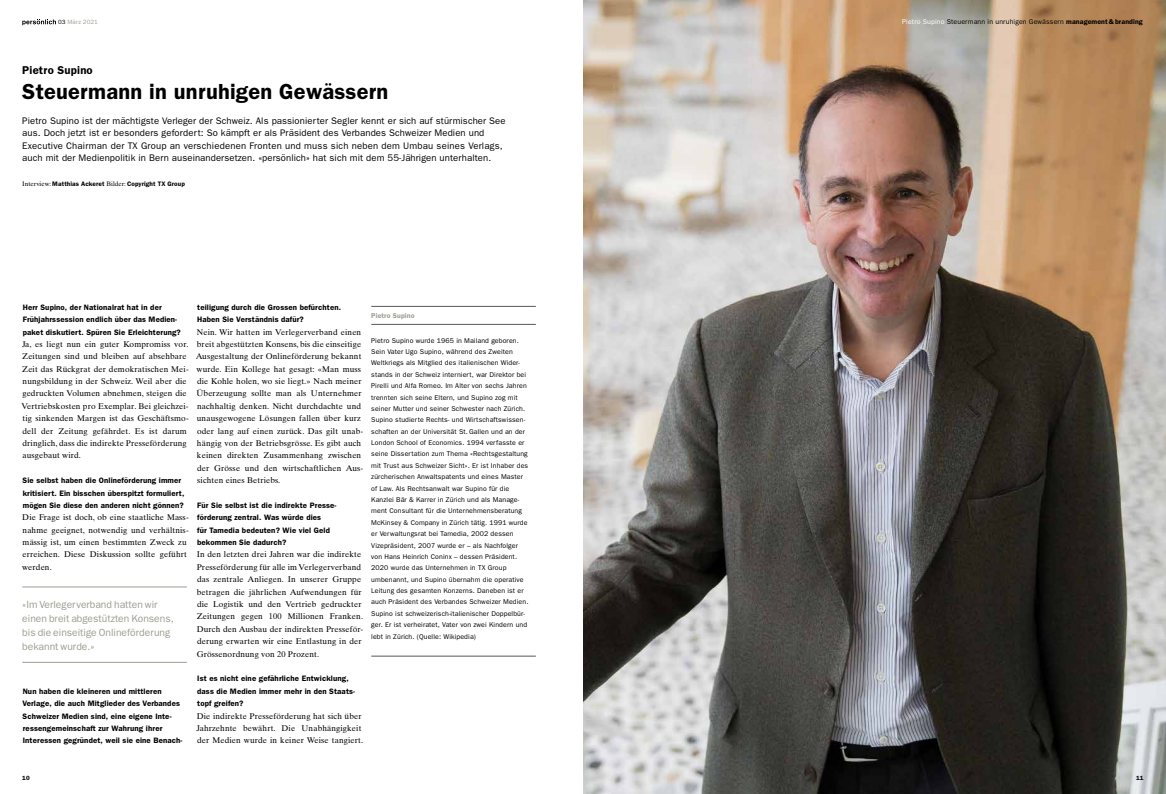
<style>
.page{position:relative;width:1166px;height:794px;background:#fff}
.page>*{position:absolute;margin:0;border:0;box-sizing:border-box;transform-origin:0 0}
.t1{font:600 21.88px "Franklin Gothic";letter-spacing:.01em;color:#000}
.t2{font:600 11.38px "Franklin Gothic";letter-spacing:.015em;color:#000}
.t3{font:10.41px/13.8px "Franklin Gothic";color:#9e9d90}
.t4{font:9.54px/12.4px "Franklin Gothic";letter-spacing:.01em;color:#000}
.t5{font:8.31px/12.3px "Times Ten";letter-spacing:.015em;color:#000}
.t6{font:600 7.88px/12.3px "Franklin Gothic";letter-spacing:.015em;color:#000}
.t7{font:7px/11.4px "Franklin Gothic";letter-spacing:.015em;color:#000}
.t8{font:600 7px "Franklin Gothic";letter-spacing:.015em;color:#9e9d90}
.t9{font:600 6.48px "Franklin Gothic";letter-spacing:.015em;color:#000}
.t10{font:6.12px "Franklin Gothic";letter-spacing:.015em;color:#9e9d90}
.t11{font:600 6.12px "Franklin Gothic";color:#000}
.s1{color:#000}
.s2{font-family:"Times Ten";font-weight:400}
.s3{color:#fff}
.s4{font-weight:600}
</style>
<div class="page">
<svg style="left:22px;top:19px;width:34px;height:6px"></svg>
<hr style="left:371px;top:655px;width:165px;height:1px;background:#575756">
<hr style="left:371px;top:306px;width:165px;height:1px;background:#575756">
<hr style="left:371px;top:324px;width:165px;height:1px;background:#575756">
<hr style="left:22px;top:586px;width:165px;height:1px;background:#9e9d90">
<hr style="left:22px;top:662px;width:165px;height:1px;background:#9e9d90">
<img style="left:583px;top:0;width:583px;height:794px">
<p class="t10" style="left:58px;top:19px;width:41px"><span class="s1">03</span> März 2021</p>
<h2 class="t2" style="left:22px;top:64px;width:72px">Pietro Supino</h2>
<h1 class="t1" style="left:22px;top:79px;width:367px">Steuermann in unruhigen Gewässern</h1>
<p class="t4" style="left:22px;top:115px;width:485px">Pietro Supino ist der mächtigste Verleger der Schweiz. Als passionierter Segler kennt er sich auf stürmischer See aus. Doch jetzt ist er besonders gefordert: So kämpft er als Präsident des Verbandes Schweizer Medien und Executive Chairman der TX Group an verschiedenen Fronten und muss sich neben dem Umbau seines Verlags, auch mit der Medienpolitik in Bern auseinandersetzen. «persönlich» hat sich mit dem 55-Jährigen unterhalten.</p>
<p class="t9" style="left:22px;top:180px;width:164px"><span class="s2">Interview:</span> Matthias Ackeret <span class="s2">Bilder:</span> Copyright TX Group</p>
<p class="t6" style="left:197px;top:301px;width:145px">teiligung durch die Grossen befürchten.<br>Haben Sie Verständnis dafür?</p>
<p class="t5" style="left:196px;top:325px;width:169px">Nein. Wir hatten im Verlegerverband einen breit abgestützten Konsens, bis die einseitige Ausgestaltung der Onlineförderung bekannt wurde. Ein Kollege hat gesagt: «Man muss die Kohle holen, wo sie liegt.» Nach meiner Überzeugung sollte man als Unternehmer nachhaltig denken. Nicht durchdachte und unausgewogene Lösungen fallen über kurz oder lang auf einen zurück. Das gilt unab&shy;hängig von der Betriebsgrösse. Es gibt auch keinen direkten Zusammenhang zwischen der Grösse und den wirtschaftlichen Aus&shy;sichten eines Betriebs.</p>
<p class="t6" style="left:197px;top:499px;width:141px">Für Sie selbst ist die indirekte Presse&shy;förderung zentral. Was würde dies<br>für Tamedia bedeuten? Wie viel Geld bekommen Sie dadurch?</p>
<p class="t5" style="left:197px;top:548px;width:168px">In den letzten drei Jahren war die indirekte Presseförderung für alle im Verlegerverband das zentrale Anliegen. In unserer Gruppe betragen die jährlichen Aufwendungen für die Logistik und den Vertrieb gedruckter Zeitungen gegen 100 Millionen Franken.<br>Durch den Ausbau der indirekten Presseför&shy;derung erwarten wir eine Entlastung in der Grössenordnung von 20 Prozent.</p>
<p class="t6" style="left:197px;top:672px;width:159px">Ist es nicht eine gefährliche Entwicklung, dass die Medien immer mehr in den Staats&shy;topf greifen?</p>
<p class="t5" style="left:197px;top:709px;width:168px">Die indirekte Presseförderung hat sich über<br>Jahrzehnte bewährt. Die Unabhängigkeit der Medien wurde in keiner Weise tangiert.</p>
<p class="t6" style="left:23px;top:301px;width:160px">Herr Supino, der Nationalrat hat in der<br>Frühjahrssession endlich über das Medien&shy;paket diskutiert. Spüren Sie Erleichterung?</p>
<p class="t5" style="left:21px;top:338px;width:169px">Ja, es liegt nun ein guter Kompromiss vor.<br>Zeitungen sind und bleiben auf absehbare Zeit das Rückgrat der demokratischen Mei&shy;nungsbildung in der Schweiz. Weil aber die gedruckten Volumen abnehmen, steigen die Vertriebskosten pro Exemplar. Bei gleichzei&shy;tig sinkenden Margen ist das Geschäftsmo&shy;dell der Zeitung gefährdet. Es ist darum dringlich, dass die indirekte Presseförderung ausgebaut wird.</p>
<p class="t6" style="left:23px;top:474px;width:163px">Sie selbst haben die Onlineförderung immer kritisiert. Ein bisschen überspitzt formuliert, mögen Sie diese den anderen nicht gönnen?</p>
<p class="t5" style="left:22px;top:511px;width:168px">Die Frage ist doch, ob eine staatliche Mass&shy;nahme geeignet, notwendig und verhältnis&shy;mässig ist, um einen bestimmten Zweck zu erreichen. Diese Diskussion sollte geführt werden.</p>
<p class="t3" style="left:22px;top:597px;width:153px">«Im Verlegerverband hatten wir einen breit abgestützten Konsens, bis die einseitige Onlineförderung bekannt wurde.»</p>
<p class="t6" style="left:22px;top:684px;width:162px">Nun haben die kleineren und mittleren Verlage, die auch Mitglieder des Verbandes Schweizer Medien sind, eine eigene Inte&shy;ressengemeinschaft zur Wahrung ihrer Interessen gegründet, weil sie eine Benach-</p>
<p class="t8" style="left:371px;top:311px;width:45px">Pietro Supino</p>
<p class="t7" style="left:371px;top:335px;width:159px">Pietro Supino wurde 1965 in Mailand geboren.<br>Sein Vater Ugo Supino, während des Zweiten Weltkriegs als Mitglied des italienischen Wider&shy;stands in der Schweiz interniert, war Direktor bei Pirelli und Alfa Romeo. Im Alter von sechs Jahren trennten sich seine Eltern, und Supino zog mit seiner Mutter und seiner Schwester nach Zürich.<br>Supino studierte Rechts- und Wirtschaftswissen&shy;schaften an der Universität St.Gallen und an der London School of Economics. 1994 verfasste er seine Dissertation zum Thema «Rechtsgestaltung mit Trust aus Schweizer Sicht». Er ist Inhaber des zürcherischen Anwaltspatents und eines Master of Law. Als Rechtsanwalt war Supino für die Kanzlei Bär &amp; Karrer in Zürich und als Manage&shy;ment Consultant für die Unternehmensberatung McKinsey &amp; Company in Zürich tätig. 1991 wurde er Verwaltungsrat bei Tamedia, 2002 dessen Vizepräsident, 2007 wurde er – als Nachfolger von Hans Heinrich Coninx – dessen Präsident.<br>2020 wurde das Unternehmen in TX Group umbenannt, und Supino übernahm die operative Leitung des gesamten Konzerns. Daneben ist er auch Präsident des Verbandes Schweizer Medien.<br>Supino ist schweizerisch-italienischer Doppelbür&shy;ger. Er ist verheiratet, Vater von zwei Kindern und lebt in Zürich. (Quelle: Wikipedia)</p>
<p class="t11" style="left:22px;top:774px;width:9px">10</p>
<p class="t7" style="left:902px;top:16px;width:242px"><span class="s3">Pietro Supino</span> Steuermann in unruhigen Gewässern <span class="s4">management &amp; branding</span></p>
<p class="t11" style="left:1136px;top:774px;width:9px">11</p>
</div>
